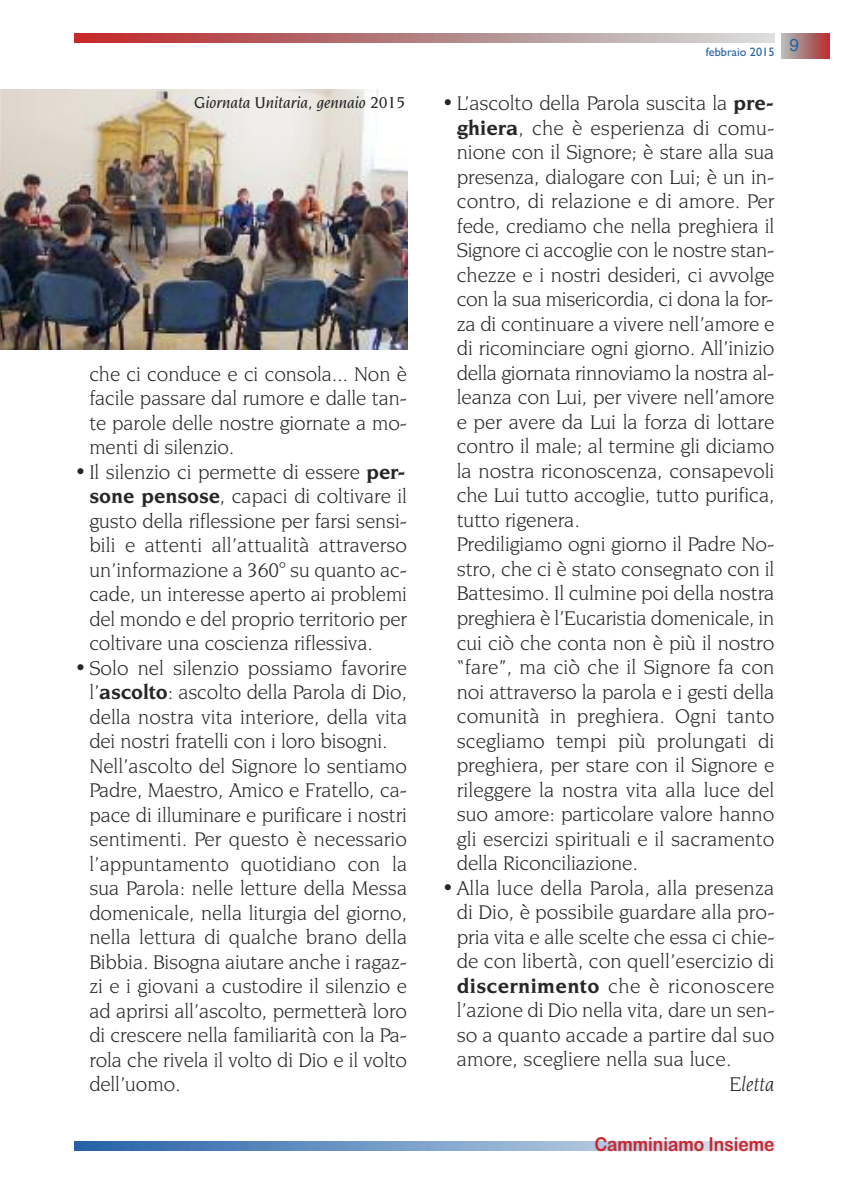
<style>
.page{position:relative;width:844px;height:1191px;background:#fff}
.page>*{position:absolute;margin:0;border:0;box-sizing:border-box;transform-origin:0 0}
.t1{font:21px/24.5px "Novarese IT Cby BT";letter-spacing:-.005em;color:#272627;text-align:justify}
.t2{font:italic 21px "Novarese IT Cby BT";color:#272627}
.t3{font:19.25px "Arial Rounded MT Bold";color:#cc262b;scale:.9 1}
.t4{font:italic 500 16.62px "Novarese IT Cby BT";letter-spacing:-.005em;color:#272627}
.t5{font:12.25px "Gill Sans";color:#2661a7}
.s1{font-weight:700}
</style>
<div class="page">
<img style="left:781px;top:34px;width:48px;height:25px">
<img style="left:74px;top:34px;width:700px;height:9px">
<img style="left:74px;top:1142px;width:700px;height:8px">
<img style="left:0;top:89px;width:407px;height:261px">
<p class="t4" style="left:194px;top:95px;width:212px">Giornata Unitaria, gennaio 2015</p>
<p class="t1" style="left:89px;top:363px;width:319px">che ci conduce e ci consola... Non è facile passare dal rumore e dalle tan&shy;te parole delle nostre giornate a mo&shy;menti di silenzio.</p>
<p class="t1" style="left:89px;top:461px;width:319px;text-indent:-15px">•Il silenzio ci permette di essere <span class="s1">per&shy;sone pensose</span>, capaci di coltivare il gusto della riflessione per farsi sensi&shy;bili e attenti all’attualità attraverso un’informazione a 360° su quanto ac&shy;cade, un interesse aperto ai problemi del mondo e del proprio territorio per coltivare una coscienza riflessiva.</p>
<p class="t1" style="left:89px;top:657px;width:319px;text-align:left;text-indent:-15px">•Solo nel silenzio possiamo favorire l’<span class="s1">ascolto</span>: ascolto della Parola di Dio, della nostra vita interiore, della vita dei nostri fratelli con i loro bisogni.<br>Nell’ascolto del Signore lo sentiamo Padre, Maestro, Amico e Fratello, ca&shy;pace di illuminare e purificare i nostri sentimenti. Per questo è necessario l’appuntamento quotidiano con la sua Parola: nelle letture della Messa domenicale, nella liturgia del giorno, nella lettura di qualche brano della Bibbia. Bisogna aiutare anche i ragaz&shy;zi e i giovani a custodire il silenzio e ad aprirsi all’ascolto, permetterà loro di crescere nella familiarità con la Pa&shy;rola che rivela il volto di Dio e il volto dell’uomo.</p>
<p class="t5" style="left:705px;top:44px;width:95px">febbraio 2015 <sup>9</sup></p>
<p class="t1" style="left:456px;top:92px;width:319px;text-align:left;text-indent:-15px">•L’ascolto della Parola suscita la <span class="s1">pre&shy;ghiera</span>, che è esperienza di comu&shy;nione con il Signore; è stare alla sua presenza, dialogare con Lui; è un in&shy;contro, di relazione e di amore. Per fede, crediamo che nella preghiera il Signore ci accoglie con le nostre stan&shy;chezze e i nostri desideri, ci avvolge con la sua misericordia, ci dona la for&shy;za di continuare a vivere nell’amore e di ricominciare ogni giorno. All’inizio della giornata rinnoviamo la nostra al&shy;leanza con Lui, per vivere nell’amore e per avere da Lui la forza di lottare contro il male; al termine gli diciamo la nostra riconoscenza, consapevoli che Lui tutto accoglie, tutto purifica, tutto rigenera.<br>Prediligiamo ogni giorno il Padre No&shy;stro, che ci è stato consegnato con il Battesimo. Il culmine poi della nostra preghiera è l’Eucaristia domenicale, in cui ciò che conta non è più il nostro “fare”, ma ciò che il Signore fa con noi attraverso la parola e i gesti della comunità in preghiera. Ogni tanto scegliamo tempi più prolungati di preghiera, per stare con il Signore e rileggere la nostra vita alla luce del suo amore: particolare valore hanno gli esercizi spirituali e il sacramento della Riconciliazione.</p>
<p class="t1" style="left:456px;top:876px;width:319px;text-indent:-15px">•Alla luce della Parola, alla presenza di Dio, è possibile guardare alla pro&shy;pria vita e alle scelte che essa ci chie&shy;de con libertà, con quell’esercizio di <span class="s1">discernimento</span> che è riconoscere l’azione di Dio nella vita, dare un sen&shy;so a quanto accade a partire dal suo amore, scegliere nella sua luce.</p>
<p class="t2" style="left:729px;top:1075px;width:47px">Eletta</p>
<p class="t3" style="left:594px;top:1132px;width:201px">Camminiamo Insieme</p>
</div>
